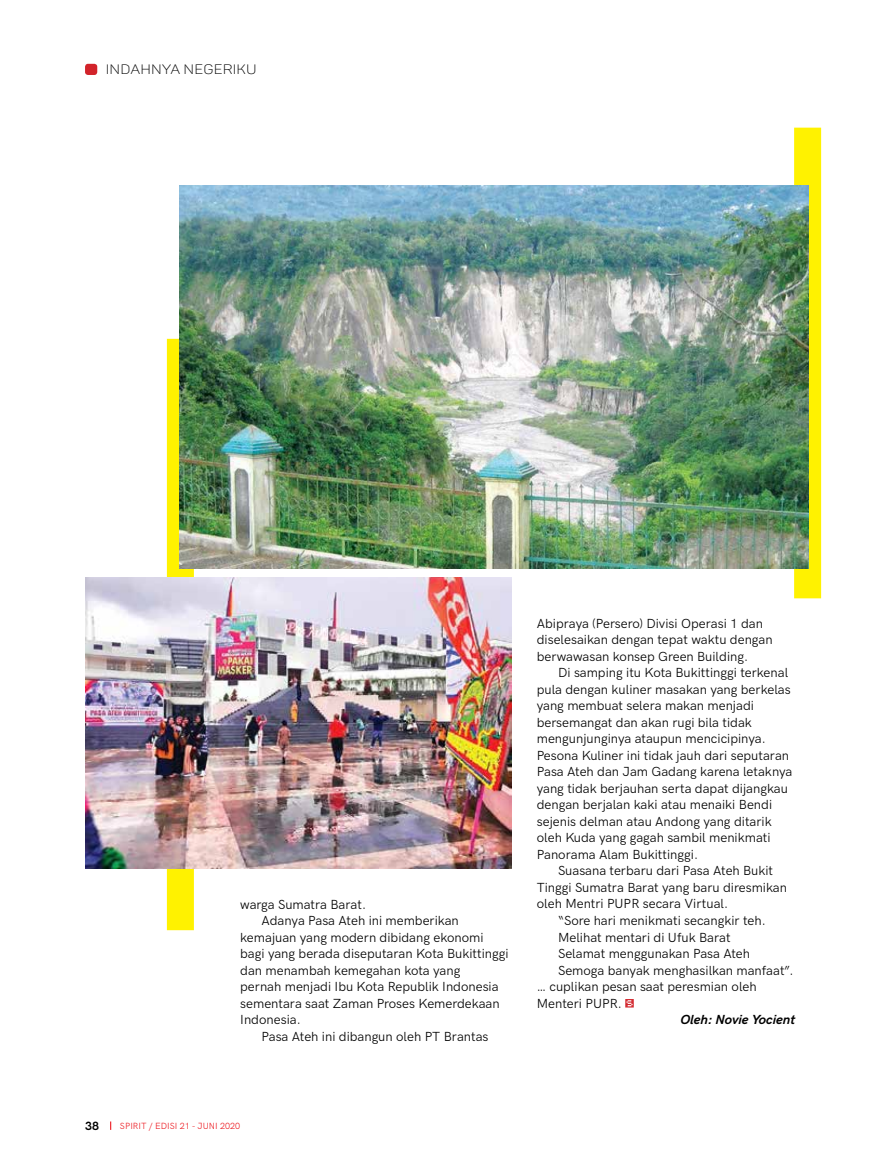
<style>
.page{position:relative;width:893px;height:1170px;background:#fff}
.page>*{position:absolute;margin:0;border:0;box-sizing:border-box;transform-origin:0 0}
.t1{font:300 13.5px "Panton Demo";letter-spacing:.01em;color:#000;scale:1.1 1}
.t2{font:13.2px/16.5px "HK Grotesk";color:#000}
.t3{font:italic 700 13.2px "HK Grotesk";color:#000}
.t4{font:700 12px "HK Grotesk";color:#000}
.t5{font:9px "HK Grotesk";letter-spacing:.005em;color:#ed1d24}
</style>
<div class="page">
<div style="left:794px;top:128px;width:27px;height:470px;background:#fff200"></div>
<div style="left:167px;top:339px;width:27px;height:591px;background:#fff200"></div>
<img style="left:180px;top:186px;width:628px;height:382px">
<img style="left:85px;top:577px;width:426px;height:291px">
<svg style="left:625px;top:999px;width:9px;height:8px"></svg>
<div style="left:85px;top:64px;width:12px;height:11px;background:#d2232a;border-radius:3px"></div>
<p class="t1" style="left:106px;top:61px;width:139px">INDAHNYA NEGERIKU</p>
<p class="t2" style="left:240px;top:894px;width:127px">warga Sumatra Barat.</p>
<p class="t2" style="left:262px;top:911px;width:199px">Adanya Pasa Ateh ini memberikan</p>
<p class="t2" style="left:240px;top:927px;width:245px">kemajuan yang modern dibidang ekonomi</p>
<p class="t2" style="left:240px;top:944px;width:270px">bagi yang berada diseputaran Kota Bukittinggi</p>
<p class="t2" style="left:240px;top:960px;width:222px">dan menambah kemegahan kota yang</p>
<p class="t2" style="left:240px;top:977px;width:260px">pernah menjadi Ibu Kota Republik Indonesia</p>
<p class="t2" style="left:240px;top:993px;width:261px">sementara saat Zaman Proses Kemerdekaan</p>
<p class="t2" style="left:240px;top:1010px;width:62px">Indonesia.</p>
<p class="t2" style="left:262px;top:1026px;width:229px">Pasa Ateh ini dibangun oleh PT Brantas</p>
<p class="t2" style="left:537px;top:614px;width:237px">Abipraya (Persero) Divisi Operasi 1 dan diselesaikan dengan tepat waktu dengan berwawasan konsep Green Building.</p>
<p class="t2" style="left:537px;top:663px;width:257px;text-indent:21px">Di samping itu Kota Bukittinggi terkenal pula dengan kuliner masakan yang berkelas yang membuat selera makan menjadi bersemangat dan akan rugi bila tidak mengunjunginya ataupun mencicipinya.<br>Pesona Kuliner ini tidak jauh dari seputaran Pasa Ateh dan Jam Gadang karena letaknya yang tidak berjauhan serta dapat dijangkau dengan berjalan kaki atau menaiki Bendi sejenis delman atau Andong yang ditarik oleh Kuda yang gagah sambil menikmati Panorama Alam Bukittinggi.</p>
<p class="t2" style="left:558px;top:861px;width:217px">Suasana terbaru dari Pasa Ateh Bukit</p>
<p class="t2" style="left:537px;top:878px;width:252px">Tinggi Sumatra Barat yang baru diresmikan</p>
<p class="t2" style="left:537px;top:894px;width:193px">oleh Mentri PUPR secara Virtual.</p>
<p class="t2" style="left:558px;top:911px;width:209px">“Sore hari menikmati secangkir teh.</p>
<p class="t2" style="left:558px;top:927px;width:174px">Melihat mentari di Ufuk Barat</p>
<p class="t2" style="left:558px;top:944px;width:194px">Selamat menggunakan Pasa Ateh</p>
<p class="t2" style="left:558px;top:960px;width:237px">Semoga banyak menghasilkan manfaat”.</p>
<p class="t2" style="left:537px;top:977px;width:221px">… cuplikan pesan saat peresmian oleh</p>
<p class="t2" style="left:537px;top:993px;width:87px">Menteri PUPR.</p>
<p class="t3" style="left:680px;top:1009px;width:116px">Oleh: Novie Yocient</p>
<p class="t4" style="left:85px;top:1116px;width:15px">38</p>
<p class="t5" style="left:120px;top:1118px;width:122px">Spirit / edisi 21 - Juni 2020</p>
</div>
